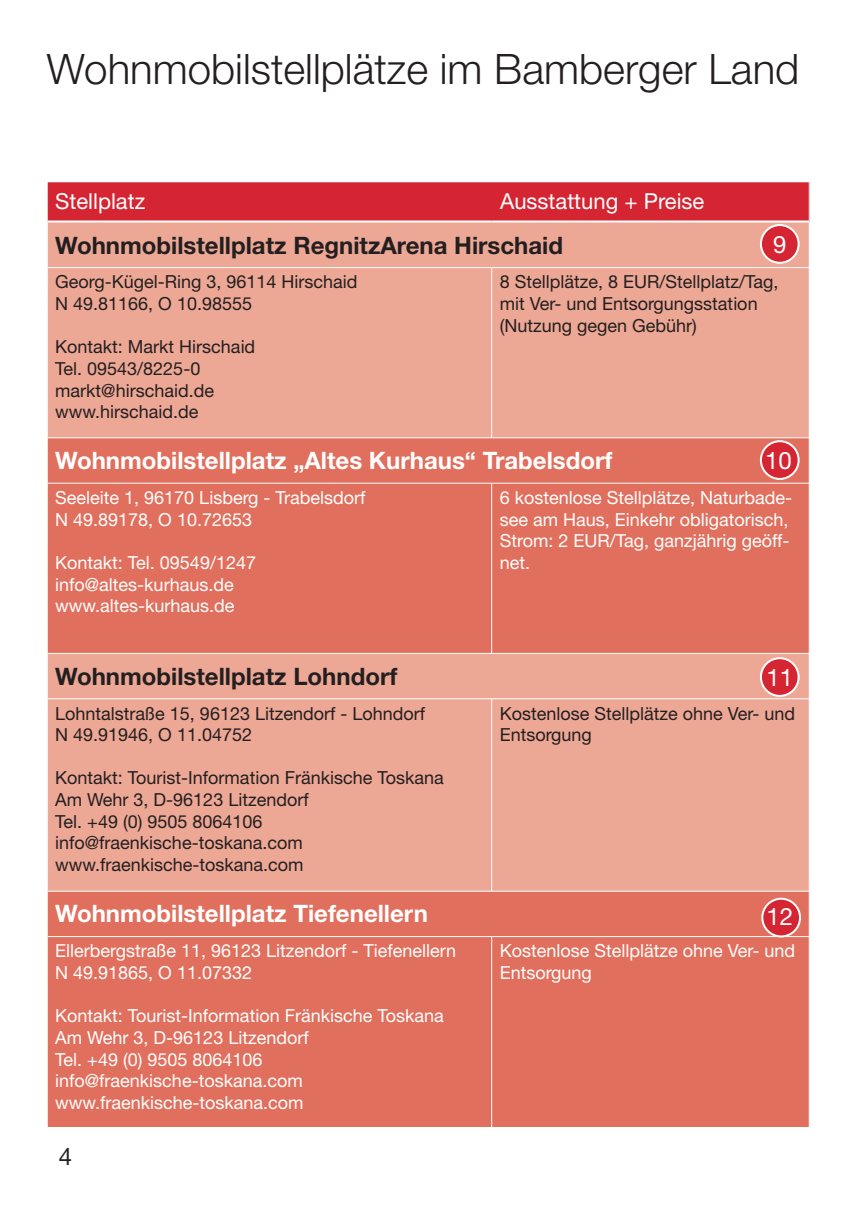
<style>
.page{position:relative;width:862px;height:1214px;background:#fff}
.page>*{position:absolute;margin:0;border:0;box-sizing:border-box;transform-origin:0 0}
.t1{font:300 42px "Helvetica Neue LT Pro";color:#231f20}
.t2{font:700 24px "Helvetica Neue LT Pro";color:#fff}
.t3{font:700 24px "Helvetica Neue LT Pro";color:#231f20}
.t4{font:24px "Helvetica Neue LT Pro";color:#fff}
.t5{font:24px "Helvetica Neue LT Pro";color:#231f20}
.t6{font:22px "Helvetica Neue LT Pro";color:#fff}
.t7{font:18px/21.6px "Helvetica Neue LT Pro";color:#fff}
.t8{font:18px/21.6px "Helvetica Neue LT Pro";color:#231f20}
</style>
<div class="page">
<div style="left:47px;top:182px;width:762px;height:39px;background:#d62532"></div>
<div style="left:48px;top:222px;width:761px;height:215px;background:#eda795"></div>
<svg style="left:48px;top:438px;width:761px;height:688px;background:#e58270"></svg>
<hr style="left:47px;top:267px;width:445px;height:1px;background:#fff">
<hr style="left:492px;top:267px;width:317px;height:1px;background:#fff">
<hr style="left:47px;top:483px;width:445px;height:1px;background:#fff">
<hr style="left:492px;top:483px;width:317px;height:1px;background:#fff">
<hr style="left:47px;top:653px;width:445px;height:1px;background:#fff">
<hr style="left:492px;top:653px;width:317px;height:1px;background:#fff">
<hr style="left:47px;top:698px;width:445px;height:1px;background:#fff">
<hr style="left:492px;top:698px;width:317px;height:1px;background:#fff">
<hr style="left:47px;top:890px;width:445px;height:1px;background:#fff">
<hr style="left:492px;top:890px;width:317px;height:1px;background:#fff">
<hr style="left:47px;top:936px;width:445px;height:1px;background:#fff">
<hr style="left:492px;top:936px;width:317px;height:1px;background:#fff">
<hr style="left:491px;top:268px;width:1px;height:169px;background:#fff">
<hr style="left:491px;top:483px;width:1px;height:170px;background:#fff">
<hr style="left:491px;top:699px;width:1px;height:191px;background:#fff">
<hr style="left:491px;top:936px;width:1px;height:191px;background:#fff">
<hr style="left:47px;top:182px;width:1px;height:39px;background:#fff">
<hr style="left:47px;top:220px;width:445px;height:2px;background:#fff">
<hr style="left:492px;top:220px;width:317px;height:2px;background:#fff">
<div style="left:761px;top:441px;width:37px;height:38px;background:#d62532;border-radius:50%"></div>
<div style="left:760px;top:440px;width:39px;height:40px;border:2px solid #fff;border-radius:50%"></div>
<div style="left:761px;top:658px;width:37px;height:37px;background:#d62532;border-radius:50%"></div>
<div style="left:760px;top:657px;width:39px;height:39px;border:2px solid #fff;border-radius:50%"></div>
<div style="left:762px;top:898px;width:38px;height:38px;background:#d62532;border-radius:50%"></div>
<div style="left:761px;top:897px;width:40px;height:40px;border:2px solid #fff;border-radius:50%"></div>
<div style="left:761px;top:225px;width:37px;height:38px;background:#d62532;border-radius:50%"></div>
<div style="left:760px;top:224px;width:39px;height:40px;border:2px solid #fff;border-radius:50%"></div>
<h1 class="t1" style="left:47px;top:43px;width:754px">Wohnmobilstellplätze im Bamberger Land</h1>
<p class="t6" style="left:55px;top:188px;width:92px">Stellplatz</p>
<p class="t6" style="left:500px;top:188px;width:206px">Ausstattung + Preise</p>
<h2 class="t3" style="left:55px;top:230px;width:509px">Wohnmobilstellplatz RegnitzArena Hirschaid</h2>
<p class="t8" style="left:55px;top:271px;width:304px">Georg-Kügel-Ring 3, 96114 Hirschaid<br>N 49.81166, O 10.98555</p>
<p class="t8" style="left:55px;top:335px;width:202px">Kontakt: Markt Hirschaid<br>Tel. 09543/8225-0 markt@hirschaid.de www.hirschaid.de</p>
<h2 class="t4" style="left:773px;top:229px;width:15px">9</h2>
<p class="t8" style="left:500px;top:271px;width:280px">8 Stellplätze, 8 EUR/Stellplatz/Tag, mit Ver- und Entsorgungsstation (Nutzung gegen Gebühr)</p>
<h2 class="t4" style="left:765px;top:445px;width:28px">10</h2>
<h2 class="t2" style="left:55px;top:445px;width:559px">Wohnmobilstellplatz „Altes Kurhaus“ Trabelsdorf</h2>
<p class="t7" style="left:55px;top:486px;width:312px">Seeleite 1, 96170 Lisberg - Trabelsdorf<br>N 49.89178, O 10.72653</p>
<p class="t7" style="left:55px;top:551px;width:202px">Kontakt: Tel. 09549/1247 info@altes-kurhaus.de www.altes-kurhaus.de</p>
<p class="t7" style="left:500px;top:486px;width:294px">6 kostenlose Stellplätze, Naturbade&shy;see am Haus, Einkehr obligatorisch,<br>Strom: 2 EUR/Tag, ganzjährig geöff&shy;net.</p>
<h2 class="t3" style="left:55px;top:661px;width:344px">Wohnmobilstellplatz Lohndorf</h2>
<p class="t8" style="left:55px;top:702px;width:371px">Lohntalstraße 15, 96123 Litzendorf - Lohndorf<br>N 49.91946, O 11.04752</p>
<p class="t8" style="left:55px;top:766px;width:390px">Kontakt: Tourist-Information Fränkische Toskana Am Wehr 3, D-96123 Litzendorf<br>Tel. +49 (0) 9505 8064106 info@fraenkische-toskana.com www.fraenkische-toskana.com</p>
<h2 class="t2" style="left:55px;top:898px;width:374px">Wohnmobilstellplatz Tiefenellern</h2>
<p class="t7" style="left:55px;top:939px;width:402px">Ellerbergstraße 11, 96123 Litzendorf - Tiefenellern<br>N 49.91865, O 11.07332</p>
<p class="t7" style="left:55px;top:1004px;width:390px">Kontakt: Tourist-Information Fränkische Toskana Am Wehr 3, D-96123 Litzendorf<br>Tel. +49 (0) 9505 8064106 info@fraenkische-toskana.com www.fraenkische-toskana.com</p>
<h2 class="t5" style="left:59px;top:1141px;width:15px">4</h2>
<h2 class="t4" style="left:766px;top:662px;width:28px">11</h2>
<p class="t8" style="left:500px;top:702px;width:297px">Kostenlose Stellplätze ohne Ver- und<br>Entsorgung</p>
<h2 class="t4" style="left:766px;top:901px;width:28px">12</h2>
<p class="t7" style="left:500px;top:939px;width:297px">Kostenlose Stellplätze ohne Ver- und<br>Entsorgung</p>
</div>
